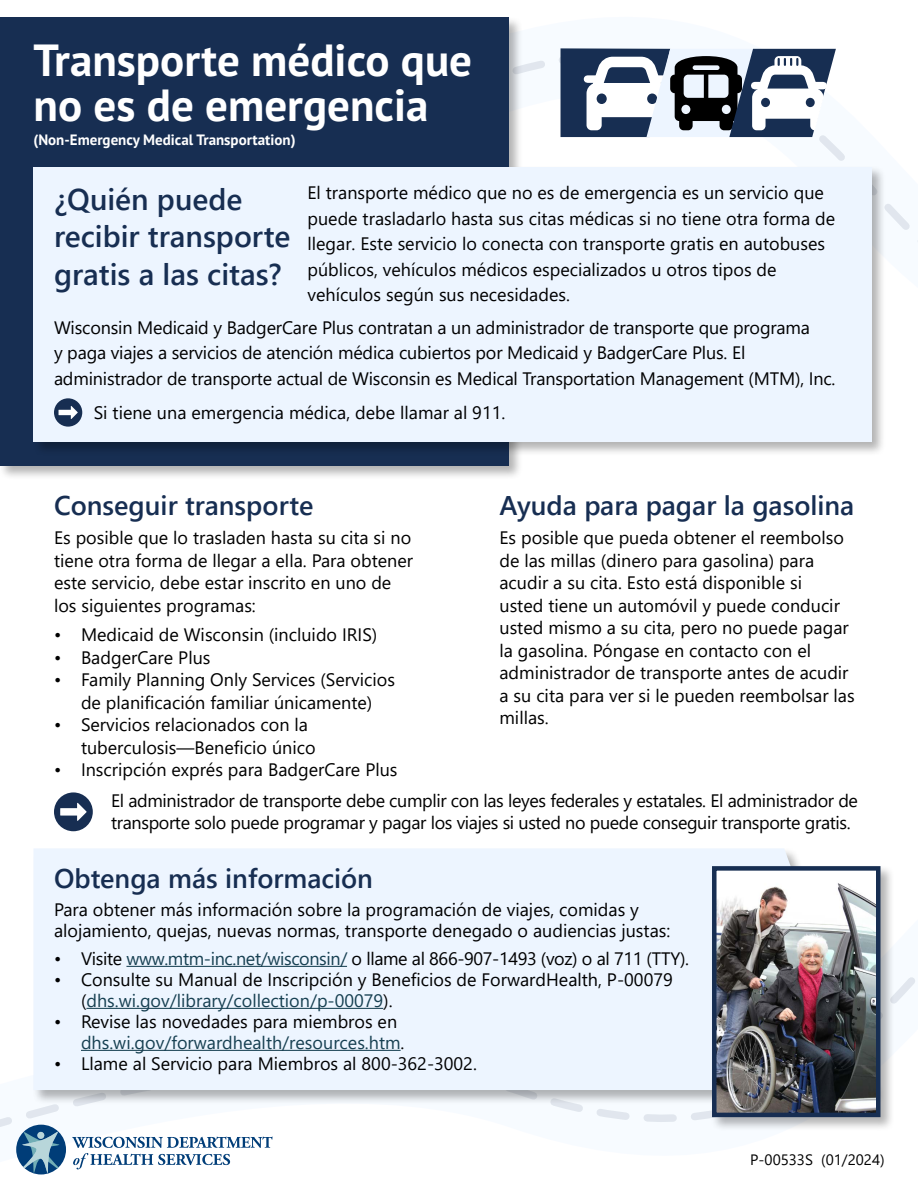
<style>
.page{position:relative;width:918px;height:1188px;background:#fff}
.page>*{position:absolute;margin:0;border:0;box-sizing:border-box;transform-origin:0 0}
.NEMT_Title{font:700 45px/45px "PT Sans Pro";color:#fff}
.NEMT_Sub-Title{font:600 30px/37.5px "Segoe UI";color:#172e52}
.NEMT_Heading_3{font:600 27px "Segoe UI";color:#172e52}
.NEMT_Body_Text{font:18px/22.5px "Segoe UI";color:#000}
.NEMT_Body_Text-2{font:18px/22.5px "Segoe UI";letter-spacing:-.02em;color:#000}
.t1{font:18px/21px "Segoe UI";color:#174052}
.NEMT_Title-2{font:700 15px "PT Sans Pro";color:#fff}
.Body_Black{font:15px "Segoe UI";color:#000}
.s1{color:#174052}
.s2{color:#000}
</style>
<div class="page">
<svg style="left:0;top:806px;width:916px;height:369px"></svg>
<div style="left:32px;top:847px;width:854px;height:258px;background:#000;opacity:.3"></div>
<div style="left:33px;top:848px;width:839px;height:242px;background:#edf5ff"></div>
<svg style="left:72px;top:1137px;width:201px;height:32px"></svg>
<div style="left:16px;top:1125px;width:50px;height:49px;background:#003d78;border-radius:50%"></div>
<svg style="left:22px;top:1131px;width:38px;height:42px"></svg>
<div style="left:37px;top:1132px;width:7px;height:7px;background:#b8d6da;border-radius:50%"></div>
<hr style="left:126px;top:966px;width:221px;height:1px;background:#174052">
<hr style="left:86px;top:1008px;width:297px;height:1px;background:#174052">
<hr style="left:81px;top:1050px;width:320px;height:1px;background:#174052">
<div style="left:710px;top:865px;width:186px;height:267px;background:#000;opacity:.3"></div>
<img style="left:717px;top:871px;width:158px;height:241px">
<div style="left:712px;top:866px;width:168px;height:251px;border:4px solid #172e52"></div>
<div style="left:0;top:16px;width:524px;height:464px;background:#000;opacity:.3"></div>
<div style="left:0;top:17px;width:509px;height:448px;background:#172e52"></div>
<div style="left:32px;top:166px;width:855px;height:291px;background:#000;opacity:.3"></div>
<div style="left:33px;top:167px;width:839px;height:275px;background:#edf5ff"></div>
<svg style="left:561px;top:48px;width:275px;height:89px"></svg>
<div style="left:54px;top:398px;width:28px;height:29px;background:#172e52;border-radius:50%"></div>
<svg style="left:59px;top:406px;width:19px;height:13px"></svg>
<div style="left:54px;top:792px;width:39px;height:39px;background:#172e52;border-radius:50%"></div>
<svg style="left:60px;top:803px;width:27px;height:18px"></svg>
<p class="NEMT_Title" style="left:33px;top:36px;width:440px">Transporte médico que no es de emergencia</p>
<p class="NEMT_Title-2" style="left:33px;top:130px;width:264px">(Non-Emergency Medical Transportation)</p>
<p class="NEMT_Body_Text" style="left:308px;top:179px;width:529px;line-height:25.5px">El transporte médico que no es de emergencia es un servicio que puede trasladarlo hasta sus citas médicas si no tiene otra forma de llegar. Este servicio lo conecta con transporte gratis en autobuses públicos, vehículos médicos especializados u otros tipos de vehículos según sus necesidades.</p>
<p class="NEMT_Body_Text" style="left:54px;top:313px;width:783px;line-height:25.5px">Wisconsin Medicaid y BadgerCare Plus contratan a un administrador de transporte que programa<br>y paga viajes a servicios de atención médica cubiertos por Medicaid y BadgerCare Plus. El administrador de transporte actual de Wisconsin es Medical Transportation Management (MTM), Inc.</p>
<p class="NEMT_Sub-Title" style="left:54px;top:178px;width:238px">¿Quién puede recibir transporte gratis a las citas?</p>
<p class="NEMT_Body_Text" style="left:94px;top:400px;width:413px">Si tiene una emergencia médica, debe llamar al 911.</p>
<p class="NEMT_Heading_3" style="left:54px;top:480px;width:261px">Conseguir transporte</p>
<p class="NEMT_Body_Text" style="left:54px;top:525px;width:361px">Es posible que lo trasladen hasta su cita si no tiene otra forma de llegar a ella. Para obtener este servicio, debe estar inscrito en uno de los siguientes programas:</p>
<p class="NEMT_Body_Text" style="left:54px;top:622px;width:325px">• Medicaid de Wisconsin (incluido IRIS)</p>
<p class="NEMT_Body_Text" style="left:54px;top:644px;width:158px">• BadgerCare Plus</p>
<p class="NEMT_Body_Text" style="left:54px;top:667px;width:343px;text-align:center">• Family Planning Only Services (Servicios de planificación familiar únicamente)</p>
<p class="NEMT_Body_Text" style="left:81px;top:712px;width:236px;text-indent:-27px">• Servicios relacionados con la tuberculosis—Beneficio único</p>
<p class="NEMT_Body_Text" style="left:54px;top:757px;width:345px">• Inscripción exprés para BadgerCare Plus</p>
<p class="NEMT_Heading_3" style="left:500px;top:480px;width:356px">Ayuda para pagar la gasolina</p>
<p class="NEMT_Body_Text" style="left:500px;top:525px;width:357px">Es posible que pueda obtener el reembolso de las millas (dinero para gasolina) para acudir a su cita. Esto está disponible si<br>usted tiene un automóvil y puede conducir usted mismo a su cita, pero no puede pagar la gasolina. Póngase en contacto con el administrador de transporte antes de acudir a su cita para ver si le pueden reembolsar las millas.</p>
<p class="NEMT_Body_Text-2" style="left:111px;top:788px;width:748px">El administrador de transporte debe cumplir con las leyes federales y estatales. El administrador de transporte solo puede programar y pagar los viajes si usted no puede conseguir transporte gratis.</p>
<p class="NEMT_Heading_3" style="left:54px;top:853px;width:321px">Obtenga más información</p>
<p class="NEMT_Body_Text" style="left:54px;top:898px;width:618px;line-height:21px">Para obtener más información sobre la programación de viajes, comidas y alojamiento, quejas, nuevas normas, transporte denegado o audiencias justas:</p>
<p class="NEMT_Body_Text-2" style="left:54px;top:946px;width:637px">• Visite <span class="s1">www.mtm-inc.net/wisconsin/</span> o llame al 866-907-1493 (voz) o al 711 (TTY).</p>
<p class="NEMT_Body_Text" style="left:81px;top:967px;width:593px;line-height:21px;text-indent:-27px">• Consulte su Manual de Inscripción y Beneficios de ForwardHealth, P-00079 (<span class="s1">dhs.wi.gov/library/collection/p-00079</span>).</p>
<p class="t1" style="left:81px;top:1009px;width:325px;text-indent:-27px"><span class="s2">• Revise las novedades para miembros en </span>dhs.wi.gov/forwardhealth/resources.htm<span class="s2">.</span></p>
<p class="NEMT_Body_Text" style="left:54px;top:1051px;width:424px">• Llame al Servicio para Miembros al 800-362-3002.</p>
<p class="Body_Black" style="left:750px;top:1146px;width:136px">P-00533S (01/2024)</p>
</div>
